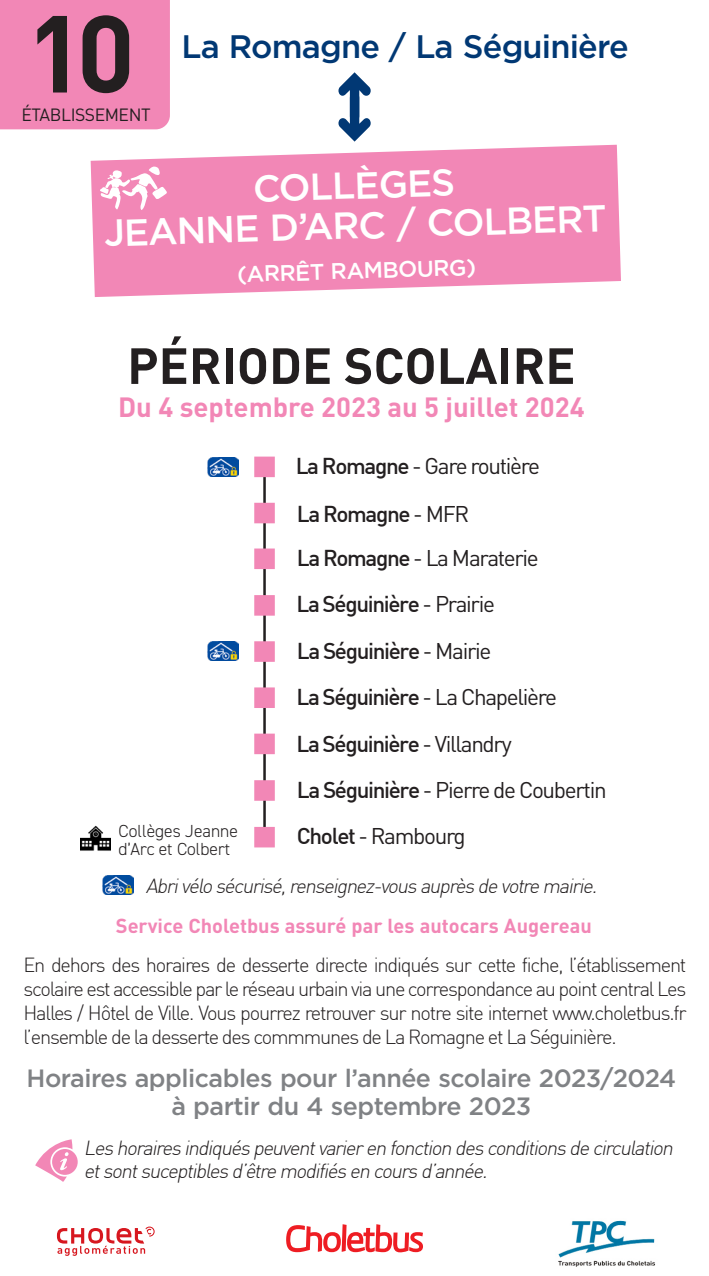
<style>
.page{position:relative;width:709px;height:1276px;background:#fff}
.page>*{position:absolute;margin:0;border:0;box-sizing:border-box;transform-origin:0 0}
.Normal_e{font:700 107.5px "DIN";color:#231f20}
.t1{font:700 50px "DIN";color:#231f20}
.Normal_e-2{font:500 37.5px "Gotham";color:#fff}
.Normal_e-3{font:500 32.5px "Gotham";letter-spacing:-.025em;color:#013874}
.t2{font:700 27.5px "DIN";color:#f287b6}
.Normal_e-4{font:500 25px "Gotham";letter-spacing:-.02em;color:#808285}
.t3{font:22.5px "DIN";letter-spacing:-.06em;color:#231f20}
.t4{font:500 22.5px "DIN";letter-spacing:-.06em;color:#231f20}
.Normal_e-5{font:500 22.5px "Gotham";color:#fff}
.t5{font:300 20px/24px "DIN";letter-spacing:-.06em;color:#231f20;text-align:justify}
.Normal_e-6{font:italic 300 20px "DIN";color:#231f20}
.Normal_e-7{font:700 20px "DIN";color:#f287b6}
.t6{font:300 17.5px "DIN2014";color:#231f20}
.Normal_e-8{font:17.5px "DIN";letter-spacing:-.025em;color:#231f20}
.s1{font-weight:500}
.s2{font-weight:400}
</style>
<div class="page">
<svg style="left:91px;top:145px;width:530px;height:152px;background:#f394be"></svg>
<div style="left:0;top:0;width:170px;height:129px;background:#f287b6"></div>
<svg style="left:338px;top:72px;width:33px;height:70px"></svg>
<svg style="left:100px;top:166px;width:67px;height:44px"></svg>
<svg style="left:35px;top:1139px;width:43px;height:42px"></svg>
<svg style="left:57px;top:1226px;width:98px;height:29px"></svg>
<img style="left:558px;top:1220px;width:97px;height:47px">
<svg style="left:286px;top:1224px;width:137px;height:28px"></svg>
<hr style="left:263px;top:472px;width:3px;height:365px;background:#231f20">
<div style="left:254px;top:780px;width:21px;height:21px;background:#f287b6;border:2px solid #f287b6"></div>
<div style="left:254px;top:548px;width:21px;height:21px;background:#f287b6;border:2px solid #f287b6"></div>
<div style="left:254px;top:456px;width:21px;height:21px;background:#f287b6;border:2px solid #f287b6"></div>
<div style="left:254px;top:827px;width:21px;height:20px;background:#f287b6;border:2px solid #f287b6"></div>
<div style="left:254px;top:733px;width:21px;height:21px;background:#f287b6;border:2px solid #f287b6"></div>
<div style="left:254px;top:595px;width:21px;height:20px;background:#f287b6;border:2px solid #f287b6"></div>
<div style="left:254px;top:687px;width:21px;height:21px;background:#f287b6;border:2px solid #f287b6"></div>
<div style="left:254px;top:503px;width:21px;height:20px;background:#f287b6;border:2px solid #f287b6"></div>
<div style="left:254px;top:641px;width:21px;height:21px;background:#f287b6;border:2px solid #f287b6"></div>
<img style="left:207px;top:457px;width:32px;height:20px">
<img style="left:207px;top:641px;width:32px;height:20px">
<img style="left:102px;top:875px;width:32px;height:19px">
<img style="left:81px;top:825px;width:29px;height:26px">
<p class="Normal_e" style="left:26px;top:-17px;width:110px">10</p>
<p class="Normal_e-8" style="left:21px;top:104px;width:131px">ÉTABLISSEMENT</p>
<p class="Normal_e-3" style="left:181px;top:25px;width:449px">La Romagne / La Séguinière</p>
<p class="Normal_e-2" style="left:252px;top:164px;width:204px;rotate:-2deg">COLLÈGES</p>
<p class="Normal_e-2" style="left:103px;top:209px;width:504px;rotate:-2deg">JEANNE D’ARC / COLBERT</p>
<p class="Normal_e-5" style="left:237px;top:260px;width:240px;rotate:-2deg">(ARRÊT RAMBOURG)</p>
<p class="t1" style="left:127px;top:333px;width:450px">PÉRIODE SCOLAIRE</p>
<p class="t2" style="left:118px;top:389px;width:468px">Du 4 septembre 2023 au 5 juillet 2024</p>
<p class="t3" style="left:296px;top:452px;width:246px"><span class="s1">La Romagne</span> - Gare routière</p>
<p class="t4" style="left:297px;top:499px;width:174px">La Romagne <span class="s2">- MFR</span></p>
<p class="t3" style="left:297px;top:544px;width:243px"><span class="s1">La Romagne</span> - La Maraterie</p>
<p class="t4" style="left:296px;top:590px;width:200px">La Séguinière <span class="s2">- Prairie</span></p>
<p class="t6" style="left:119px;top:820px;width:121px">Collèges Jeanne</p>
<p class="t6" style="left:119px;top:838px;width:113px">d’Arc et Colbert</p>
<p class="t4" style="left:297px;top:636px;width:196px">La Séguinière <span class="s2">- Mairie</span></p>
<p class="t3" style="left:296px;top:683px;width:262px"><span class="s1">La Séguinière</span> - La Chapelière</p>
<p class="t4" style="left:296px;top:729px;width:217px">La Séguinière <span class="s2">- Villandry</span></p>
<p class="t3" style="left:297px;top:776px;width:311px"><span class="s1">La Séguinière</span> - Pierre de Coubertin</p>
<p class="t3" style="left:297px;top:822px;width:170px"><span class="s1">Cholet</span> - Rambourg</p>
<p class="Normal_e-6" style="left:146px;top:873px;width:457px">Abrivélosécurisé,renseignez-vousauprèsdevotremairie.</p>
<p class="Normal_e-7" style="left:116px;top:912px;width:477px">Service Choletbus assuré par les autocars Augereau</p>
<p class="t5" style="left:23px;top:952px;width:664px">En dehors des horaires de desserte directe indiqués sur cette fiche, l’établissement scolaire est accessible par le réseau urbain via une correspondance au point central Les Halles / Hôtel de Ville. Vous pourrez retrouver sur notre site internet www.choletbus.fr l’ensemble de la desserte des commmunes de La Romagne et La Séguinière.</p>
<p class="Normal_e-4" style="left:27px;top:1062px;width:651px">Horaires applicables pour l’année scolaire 2023/2024</p>
<p class="Normal_e-4" style="left:171px;top:1089px;width:361px">à partir du 4 septembre 2023</p>
<p class="Normal_e-6" style="left:84px;top:1135px;width:595px">Leshorairesindiquéspeuventvarierenfonctiondesconditionsdecirculation</p>
<p class="Normal_e-6" style="left:84px;top:1158px;width:409px">etsontsuceptiblesd’êtremodifiésencoursd’année.</p>
</div>
